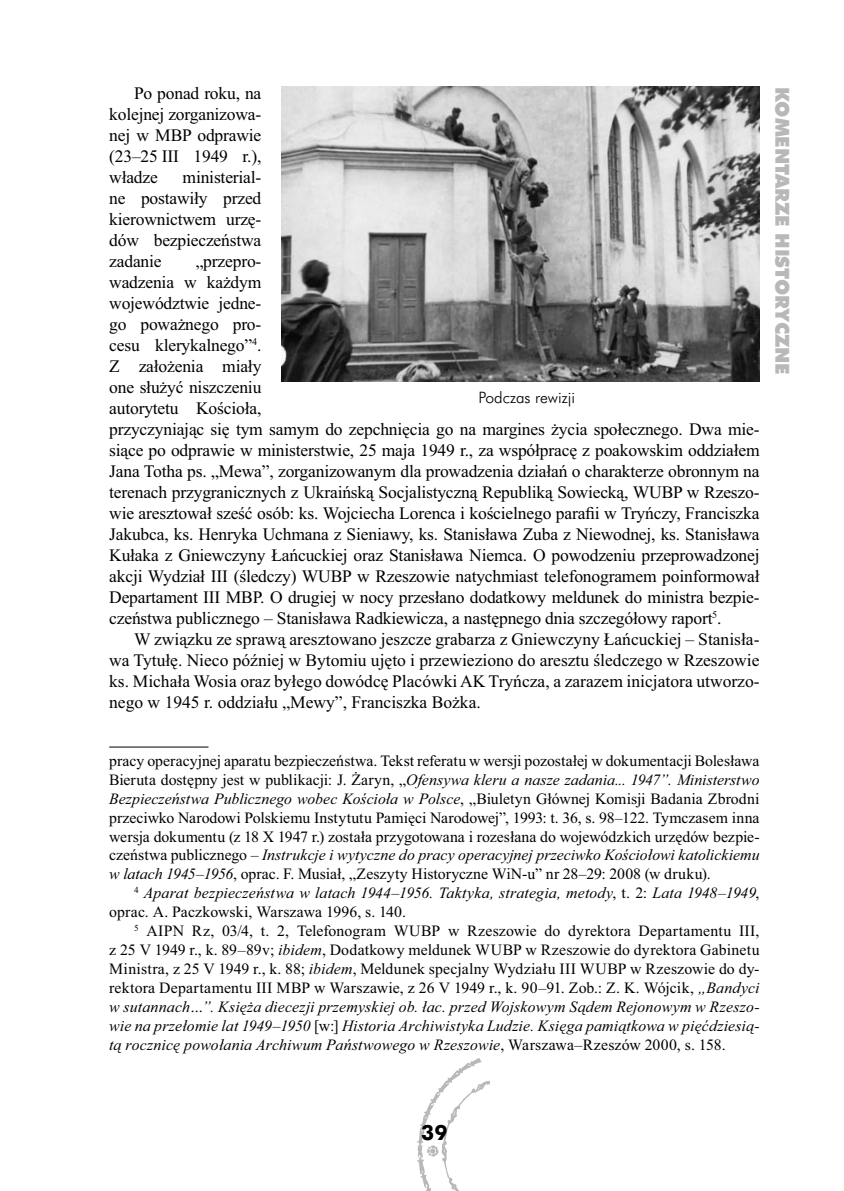
<style>
.page{position:relative;width:844px;height:1191px;background:#fff}
.page>*{position:absolute;margin:0;border:0;box-sizing:border-box;transform-origin:0 0}
.t1{font:700 21px "Futura EU";color:#000}
.t2{font:19.25px "Futura X Blk EU";color:#b8b8b8}
.t3{font:17.5px/21px "Times New Roman";letter-spacing:-.01em;color:#000;text-align:justify}
.t4{font:15.75px "Times New Roman";letter-spacing:.005em;color:#000}
.t5{font:italic 15.75px "Times New Roman";letter-spacing:.005em;color:#000}
.t6{font:15.75px "Futura Lt EU";color:#000}
.s1{font-style:normal}
.s2{font-style:italic}
</style>
<div class="page">
<img style="left:418px;top:1058px;width:72px;height:133px">
<hr style="left:109px;top:746px;width:99px;height:1px;background:#000">
<img style="left:281px;top:87px;width:478px;height:294px">
<p class="t3" style="left:109px;top:84px;width:154px;text-indent:25px">Po ponad roku, na kolejnej zorganizowa&shy;nej w MBP odprawie (23–25 III 1949 r.), władze</p>
<p class="t3" style="left:109px;top:168px;width:154px;text-indent:73px">ministerial&shy;ne postawiły przed kierownictwem urzę&shy;dów bezpieczeństwa zadanie</p>
<p class="t3" style="left:196px;top:252px;width:67px">„przepro-</p>
<p class="t3" style="left:109px;top:273px;width:154px">wadzenia w każdym</p>
<p class="t3" style="left:109px;top:294px;width:154px">województwie jedne-</p>
<p class="t3" style="left:109px;top:315px;width:154px">go poważnego pro-</p>
<p class="t3" style="left:109px;top:336px;width:154px">cesu klerykalnego”<sup>4</sup>.</p>
<p class="t3" style="left:109px;top:357px;width:154px">Z założenia miały</p>
<p class="t3" style="left:109px;top:378px;width:154px">one służyć niszczeniu</p>
<p class="t3" style="left:109px;top:399px;width:154px">autorytetu Kościoła,</p>
<p class="t3" style="left:109px;top:420px;width:651px">przyczyniając się tym samym do zepchnięcia go na margines życia społecznego. Dwa mie-</p>
<p class="t3" style="left:109px;top:441px;width:651px">siące po odprawie w ministerstwie, 25 maja 1949 r., za współpracę z poakowskim oddziałem</p>
<p class="t3" style="left:109px;top:462px;width:651px">Jana Totha ps. „Mewa”, zorganizowanym dla prowadzenia działań o charakterze obronnym na</p>
<p class="t3" style="left:109px;top:483px;width:651px">terenach przygranicznych z Ukraińską Socjalistyczną Republiką Sowiecką, WUBP w Rzeszo-</p>
<p class="t3" style="left:109px;top:504px;width:651px">wie aresztował sześć osób: ks. Wojciecha Lorenca i kościelnego parafii w Tryńczy, Franciszka</p>
<p class="t3" style="left:109px;top:525px;width:651px">Jakubca, ks. Henryka Uchmana z Sieniawy, ks. Stanisława Zuba z Niewodnej, ks. Stanisława</p>
<p class="t3" style="left:109px;top:546px;width:651px">Kułaka z Gniewczyny Łańcuckiej oraz Stanisława Niemca. O powodzeniu przeprowadzonej</p>
<p class="t3" style="left:109px;top:567px;width:651px">akcji Wydział III (śledczy) WUBP w Rzeszowie natychmiast telefonogramem poinformował</p>
<p class="t3" style="left:109px;top:588px;width:651px">Departament III MBP. O drugiej w nocy przesłano dodatkowy meldunek do ministra bezpie-</p>
<p class="t3" style="left:109px;top:609px;width:613px">czeństwa publicznego – Stanisława Radkiewicza, a następnego dnia szczegółowy raport<sup>5</sup>.</p>
<p class="t3" style="left:134px;top:630px;width:627px">W związku ze sprawą aresztowano jeszcze grabarza z Gniewczyny Łańcuckiej – Stanisła-</p>
<p class="t3" style="left:109px;top:651px;width:651px">wa Tytułę. Nieco później w Bytomiu ujęto i przewieziono do aresztu śledczego w Rzeszowie</p>
<p class="t3" style="left:109px;top:672px;width:651px">ks. Michała Wosia oraz byłego dowódcę Placówki AK Tryńcza, a zarazem inicjatora utworzo-</p>
<p class="t3" style="left:109px;top:693px;width:373px">nego w 1945 r. oddziału „Mewy”, Franciszka Bożka.</p>
<p class="t6" style="left:478px;top:391px;width:98px">Podczas rewizji</p>
<p class="t2" style="left:790px;top:87px;width:289px;rotate:90deg">KOMENTARZE HI STO RYCZ NE</p>
<p class="t4" style="left:109px;top:755px;width:651px">pracy operacyjnej aparatu bezpieczeństwa. Tekst referatu w wersji pozostałej w dokumentacji Bolesława</p>
<p class="t5" style="left:109px;top:774px;width:651px"><span class="s1">Bieruta dostępny jest w publikacji: J. Żaryn, „</span>Ofensywa kleru a nasze zadania... 1947”. Ministerstwo</p>
<p class="t5" style="left:109px;top:792px;width:651px">Bezpieczeństwa Publicznego wobec Kościoła w Polsce<span class="s1">, „Biuletyn Głównej Komisji Badania Zbrodni</span></p>
<p class="t4" style="left:109px;top:811px;width:651px">przeciwko Narodowi Polskiemu Instytutu Pamięci Narodowej”, 1993: t. 36, s. 98–122. Tymczasem inna</p>
<p class="t4" style="left:109px;top:830px;width:651px">wersja dokumentu (z 18 X 1947 r.) została przygotowana i rozesłana do wojewódzkich urzędów bezpie-</p>
<p class="t5" style="left:109px;top:849px;width:651px"><span class="s1">czeństwa publicznego –</span> Instrukcje i wytyczne do pracy operacyjnej przeciwko Kościołowi katolickiemu</p>
<p class="t4" style="left:109px;top:868px;width:602px"><span class="s2">w latach 1945–1956</span>, oprac. F. Musiał, „Zeszyty Historyczne WiN-u” nr 28–29: 2008 (w druku).</p>
<p class="t5" style="left:134px;top:887px;width:627px"><sup>4</sup> Aparat bezpieczeństwa w latach 1944–1956. Taktyka, strategia, metody<span class="s1">, t. 2:</span> Lata 1948–1949<span class="s1">,</span></p>
<p class="t4" style="left:109px;top:906px;width:298px">oprac. A. Paczkowski, Warszawa 1996, s. 140.</p>
<p class="t4" style="left:134px;top:925px;width:627px"><sup>5</sup> AIPN Rz, 03/4, t. 2, Telefonogram WUBP w Rzeszowie do dyrektora Departamentu III,</p>
<p class="t4" style="left:109px;top:944px;width:651px">z 25 V 1949 r., k. 89–89v; <span class="s2">ibidem</span>, Dodatkowy meldunek WUBP w Rzeszowie do dyrektora Gabinetu</p>
<p class="t4" style="left:109px;top:963px;width:651px">Ministra, z 25 V 1949 r., k. 88; <span class="s2">ibidem</span>, Meldunek specjalny Wydziału III WUBP w Rzeszowie do dy-</p>
<p class="t4" style="left:109px;top:982px;width:651px">rektora Departamentu III MBP w Warszawie, z 26 V 1949 r., k. 90–91. Zob.: Z. K. Wójcik, <span class="s2">„Bandyci</span></p>
<p class="t5" style="left:109px;top:1000px;width:651px">w sutannach…”. Księża diecezji przemyskiej ob. łac. przed Wojskowym Sądem Rejonowym w Rzeszo-</p>
<p class="t5" style="left:109px;top:1019px;width:651px">wie na przełomie lat 1949<span class="s1">–</span>1950 <span class="s1">[w:]</span> Historia Archiwistyka Ludzie. Księga pamiątkowa w pięćdziesią-</p>
<p class="t5" style="left:109px;top:1038px;width:617px">tą rocznicę powołania Archiwum Państwowego w Rzeszowie<span class="s1">, Warszawa–Rzeszów 2000, s. 158.</span></p>
<p class="t1" style="left:421px;top:1124px;width:28px">39</p>
</div>
